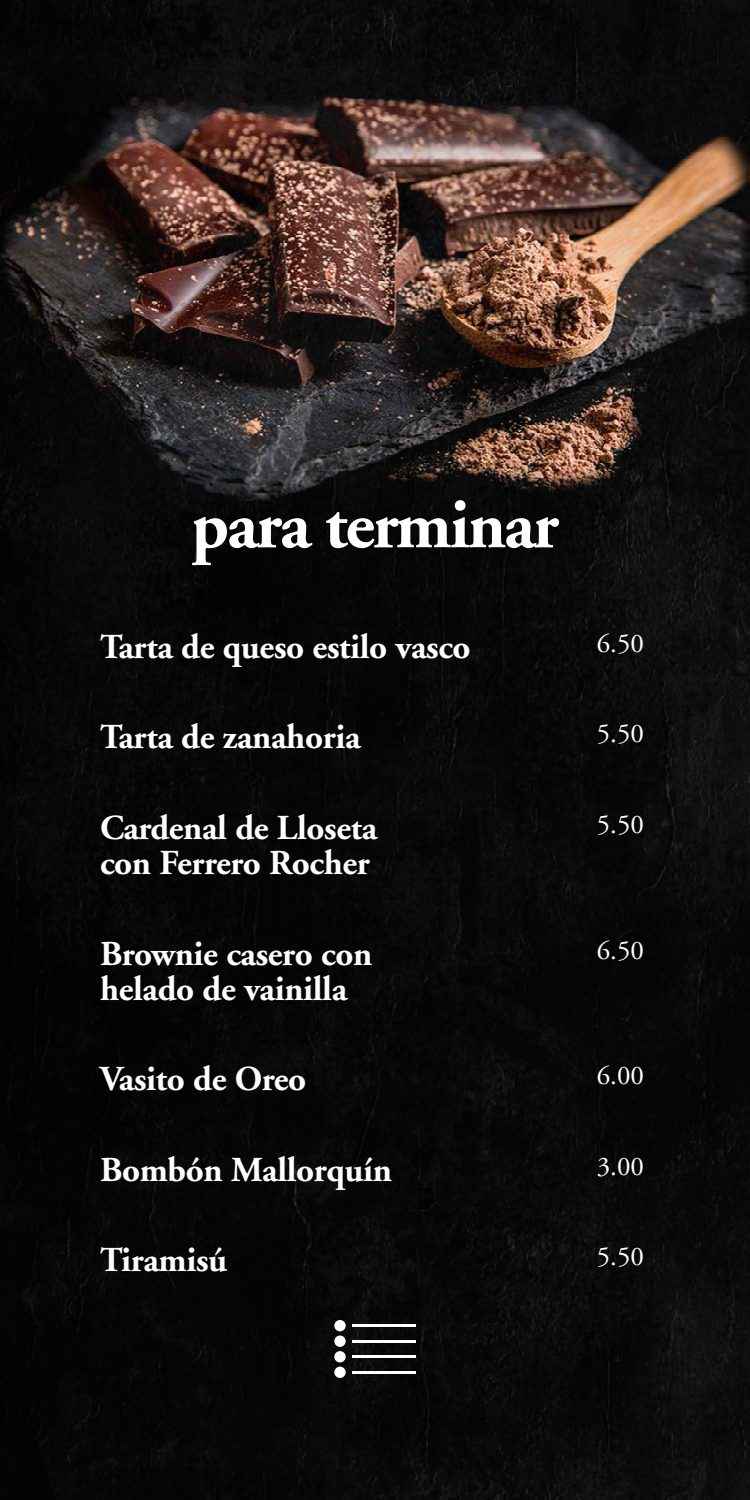
<style>
.page{position:relative;width:750px;height:1500px;background:#fff}
.page>*{position:absolute;margin:0;border:0;box-sizing:border-box;transform-origin:0 0}
.t1{font:700 70px "Adobe Garamond";letter-spacing:-.03em;color:#fff}
.t2{font:700 35px/35px "Adobe Garamond";letter-spacing:-.01em;color:#fff}
.t3{font:27px "Adobe Garamond";color:#fff}
</style>
<div class="page">
<div style="left:0;top:500px;width:750px;height:1000px;background:#070707"></div>
<img style="left:0;top:0;width:750px;height:500px">
<div style="left:334px;top:1320px;width:12px;height:11px;background:#fff;border-radius:50%"></div>
<hr style="left:352px;top:1324px;width:64px;height:3px;background:#fff">
<div style="left:334px;top:1336px;width:12px;height:11px;background:#fff;border-radius:50%"></div>
<hr style="left:352px;top:1340px;width:64px;height:2px;background:#fff">
<div style="left:334px;top:1351px;width:12px;height:11px;background:#fff;border-radius:50%"></div>
<hr style="left:352px;top:1356px;width:64px;height:2px;background:#fff">
<div style="left:334px;top:1367px;width:12px;height:11px;background:#fff;border-radius:50%"></div>
<hr style="left:352px;top:1371px;width:64px;height:3px;background:#fff">
<h1 class="t1" style="left:191px;top:487px;width:369px">para terminar</h1>
<p class="t2" style="left:100px;top:630px;width:372px">Tarta de queso estilo vasco</p>
<p class="t3" style="left:597px;top:629px;width:49px">6.50</p>
<p class="t2" style="left:100px;top:720px;width:262px">Tarta de zanahoria</p>
<p class="t3" style="left:597px;top:720px;width:49px">5.50</p>
<p class="t2" style="left:100px;top:811px;width:279px">Cardenal de Lloseta con Ferrero Rocher</p>
<p class="t3" style="left:597px;top:810px;width:49px">5.50</p>
<p class="t2" style="left:100px;top:937px;width:274px">Brownie casero con helado de vainilla</p>
<p class="t3" style="left:597px;top:936px;width:49px">6.50</p>
<p class="t2" style="left:100px;top:1062px;width:208px">Vasito de Oreo</p>
<p class="t3" style="left:597px;top:1061px;width:49px">6.00</p>
<p class="t2" style="left:100px;top:1153px;width:294px">Bombón Mallorquín</p>
<p class="t3" style="left:597px;top:1152px;width:49px">3.00</p>
<p class="t2" style="left:100px;top:1243px;width:129px">Tiramisú</p>
<p class="t3" style="left:597px;top:1242px;width:49px">5.50</p>
</div>
